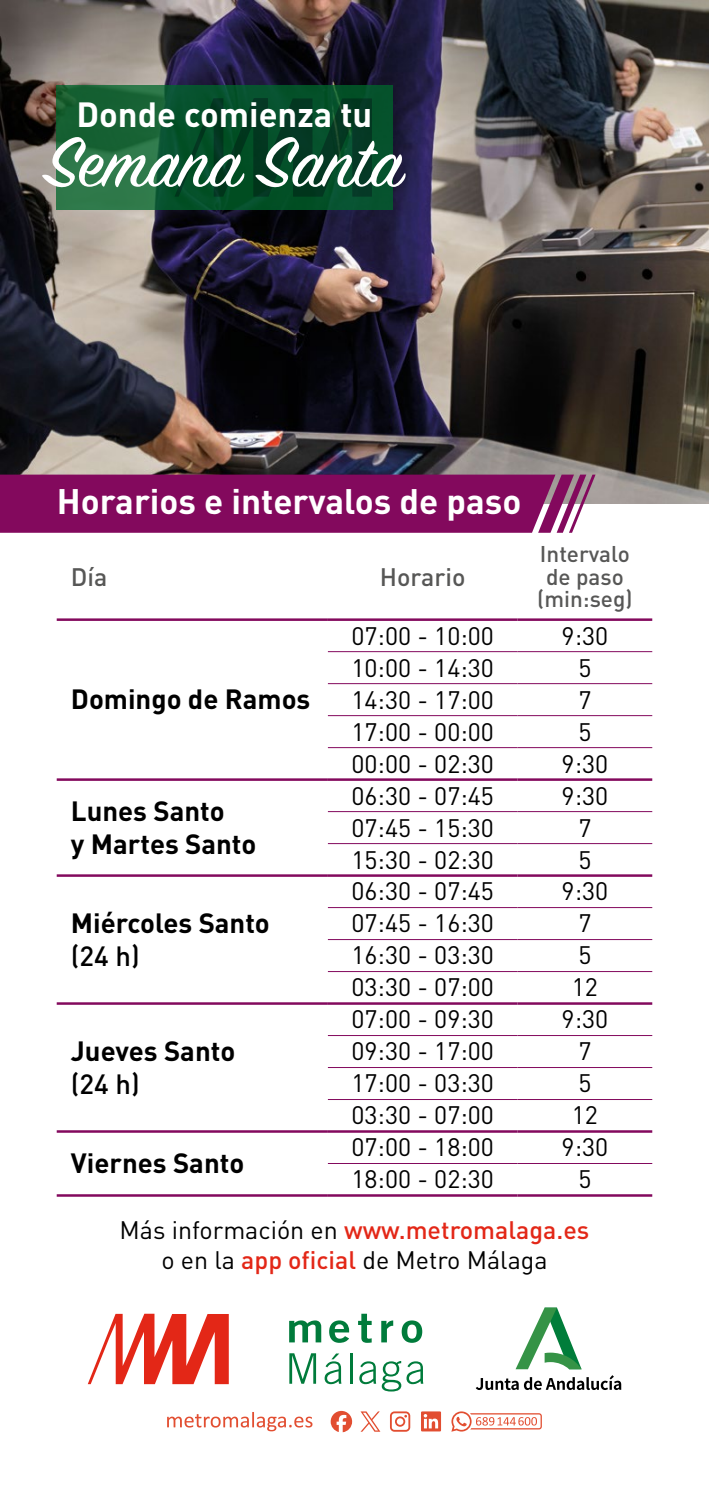
<style>
.page{position:relative;width:709px;height:1489px;background:#fff}
.page>*{position:absolute;margin:0;border:0;box-sizing:border-box;transform-origin:0 0}
.t1{font:78.25px "Sign Painter House Script";color:#fff}
.t2{font:700 35px "DIN";color:#fff}
.t3{font:700 34.5px "DIN";color:#fff}
.t4{font:700 27.5px/33px "DIN";color:#000}
.t5{font:500 27.5px "DIN";color:#000}
.t6{font:25px/30px "DIN";color:#000;text-align:center}
.t7{font:500 25px "DIN";color:#575756}
.t8{font:500 22.5px/22.5px "DIN";color:#575756;text-align:center}
.s1{font-weight:500;color:#e32717}
</style>
<div class="page">
<img style="left:0;top:0;width:709px;height:503px">
<svg style="left:0;top:474px;width:595px;height:58px;background:#871463"></svg>
<hr style="left:328px;top:651px;width:189px;height:1px;background:#83095d">
<hr style="left:517px;top:651px;width:135px;height:1px;background:#83095d">
<hr style="left:328px;top:683px;width:189px;height:1px;background:#83095d">
<hr style="left:517px;top:683px;width:135px;height:1px;background:#83095d">
<hr style="left:328px;top:715px;width:189px;height:1px;background:#83095d">
<hr style="left:517px;top:715px;width:135px;height:1px;background:#83095d">
<hr style="left:328px;top:747px;width:189px;height:1px;background:#83095d">
<hr style="left:517px;top:747px;width:135px;height:1px;background:#83095d">
<hr style="left:328px;top:811px;width:189px;height:1px;background:#83095d">
<hr style="left:517px;top:811px;width:135px;height:1px;background:#83095d">
<hr style="left:328px;top:843px;width:189px;height:1px;background:#83095d">
<hr style="left:517px;top:843px;width:135px;height:1px;background:#83095d">
<hr style="left:328px;top:907px;width:189px;height:1px;background:#83095d">
<hr style="left:517px;top:907px;width:135px;height:1px;background:#83095d">
<hr style="left:328px;top:939px;width:189px;height:1px;background:#83095d">
<hr style="left:517px;top:939px;width:135px;height:1px;background:#83095d">
<hr style="left:328px;top:971px;width:189px;height:1px;background:#83095d">
<hr style="left:517px;top:971px;width:135px;height:1px;background:#83095d">
<hr style="left:328px;top:1035px;width:189px;height:1px;background:#83095d">
<hr style="left:517px;top:1035px;width:135px;height:1px;background:#83095d">
<hr style="left:328px;top:1067px;width:189px;height:1px;background:#83095d">
<hr style="left:517px;top:1067px;width:135px;height:1px;background:#83095d">
<hr style="left:328px;top:1098px;width:189px;height:1px;background:#83095d">
<hr style="left:517px;top:1098px;width:135px;height:1px;background:#83095d">
<hr style="left:328px;top:1162px;width:189px;height:1px;background:#83095d">
<hr style="left:517px;top:1162px;width:135px;height:1px;background:#83095d">
<hr style="left:57px;top:618px;width:271px;height:3px;background:#83095d">
<hr style="left:328px;top:618px;width:189px;height:3px;background:#83095d">
<hr style="left:517px;top:618px;width:135px;height:3px;background:#83095d">
<hr style="left:328px;top:778px;width:189px;height:2px;background:#83095d">
<hr style="left:517px;top:778px;width:135px;height:2px;background:#83095d">
<hr style="left:328px;top:874px;width:189px;height:2px;background:#83095d">
<hr style="left:517px;top:874px;width:135px;height:2px;background:#83095d">
<hr style="left:328px;top:1002px;width:189px;height:2px;background:#83095d">
<hr style="left:517px;top:1002px;width:135px;height:2px;background:#83095d">
<hr style="left:328px;top:1130px;width:189px;height:2px;background:#83095d">
<hr style="left:517px;top:1130px;width:135px;height:2px;background:#83095d">
<hr style="left:328px;top:1194px;width:189px;height:2px;background:#83095d">
<hr style="left:517px;top:1194px;width:135px;height:2px;background:#83095d">
<hr style="left:57px;top:778px;width:271px;height:2px;background:#83095d">
<hr style="left:57px;top:874px;width:271px;height:2px;background:#83095d">
<hr style="left:57px;top:1002px;width:271px;height:2px;background:#83095d">
<hr style="left:57px;top:1130px;width:271px;height:2px;background:#83095d">
<hr style="left:57px;top:1194px;width:271px;height:2px;background:#83095d">
<svg style="left:476px;top:1307px;width:145px;height:82px"></svg>
<svg style="left:289px;top:1320px;width:32px;height:22px"></svg>
<svg style="left:329px;top:1320px;width:20px;height:22px"></svg>
<svg style="left:358px;top:1313px;width:14px;height:29px"></svg>
<svg style="left:381px;top:1320px;width:12px;height:22px"></svg>
<svg style="left:401px;top:1320px;width:21px;height:22px"></svg>
<svg style="left:289px;top:1353px;width:27px;height:30px"></svg>
<svg style="left:324px;top:1353px;width:17px;height:30px"></svg>
<hr style="left:350px;top:1353px;width:3px;height:30px;background:#007b3b">
<svg style="left:359px;top:1361px;width:17px;height:22px"></svg>
<svg style="left:382px;top:1361px;width:41px;height:30px"></svg>
<svg style="left:88px;top:1313px;width:141px;height:70px"></svg>
<svg style="left:167px;top:1412px;width:145px;height:19px"></svg>
<svg style="left:390px;top:1411px;width:20px;height:20px"></svg>
<svg style="left:451px;top:1411px;width:91px;height:20px"></svg>
<svg style="left:421px;top:1411px;width:20px;height:20px"></svg>
<svg style="left:360px;top:1411px;width:20px;height:20px"></svg>
<svg style="left:331px;top:1410px;width:21px;height:21px"></svg>
<svg style="left:56px;top:85px;width:337px;height:125px;background:#166137"></svg>
<svg style="left:174px;top:98px;width:198px;height:99px;background:#044425"></svg>
<h3 class="t3" style="left:76px;top:92px;width:297px">Donde comienza tu</h3>
<h1 class="t1" style="left:45px;top:114px;width:359px">Semana Santa</h1>
<h2 class="t2" style="left:57px;top:478px;width:466px">Horarios e intervalos de paso</h2>
<p class="t7" style="left:71px;top:560px;width:38px">Día</p>
<p class="t7" style="left:380px;top:560px;width:87px">Horario</p>
<p class="t8" style="left:537px;top:542px;width:97px">Intervalo de paso (min:seg)</p>
<p class="t4" style="left:71px;top:681px;width:241px">Domingo de Ramos</p>
<p class="t4" style="left:71px;top:793px;width:187px">Lunes Santo<br>y Martes Santo</p>
<p class="t4" style="left:71px;top:905px;width:200px">Miércoles Santo</p>
<p class="t5" style="left:71px;top:938px;width:70px">(24 h)</p>
<p class="t4" style="left:71px;top:1033px;width:166px">Jueves Santo</p>
<p class="t5" style="left:71px;top:1066px;width:70px">(24 h)</p>
<p class="t4" style="left:71px;top:1145px;width:175px">Viernes Santo</p>
<p class="t6" style="left:351px;top:620px;width:144px">07:00 - 10:00</p>
<p class="t6" style="left:561px;top:620px;width:48px">9:30</p>
<p class="t6" style="left:351px;top:652px;width:144px">10:00 - 14:30</p>
<p class="t6" style="left:578px;top:652px;width:15px">5</p>
<p class="t6" style="left:351px;top:684px;width:144px">14:30 - 17:00</p>
<p class="t6" style="left:578px;top:684px;width:15px">7</p>
<p class="t6" style="left:351px;top:716px;width:144px">17:00 - 00:00</p>
<p class="t6" style="left:578px;top:716px;width:15px">5</p>
<p class="t6" style="left:351px;top:748px;width:144px">00:00 - 02:30</p>
<p class="t6" style="left:561px;top:748px;width:48px">9:30</p>
<p class="t6" style="left:351px;top:780px;width:144px">06:30 - 07:45</p>
<p class="t6" style="left:561px;top:780px;width:48px">9:30</p>
<p class="t6" style="left:351px;top:812px;width:144px">07:45 - 15:30</p>
<p class="t6" style="left:578px;top:812px;width:15px">7</p>
<p class="t6" style="left:351px;top:844px;width:144px">15:30 - 02:30</p>
<p class="t6" style="left:578px;top:844px;width:15px">5</p>
<p class="t6" style="left:351px;top:876px;width:144px">06:30 - 07:45</p>
<p class="t6" style="left:561px;top:876px;width:48px">9:30</p>
<p class="t6" style="left:351px;top:907px;width:144px">07:45 - 16:30</p>
<p class="t6" style="left:578px;top:907px;width:15px">7</p>
<p class="t6" style="left:351px;top:939px;width:144px">16:30 - 03:30</p>
<p class="t6" style="left:578px;top:939px;width:15px">5</p>
<p class="t6" style="left:351px;top:971px;width:144px">03:30 - 07:00</p>
<p class="t6" style="left:572px;top:971px;width:28px">12</p>
<p class="t6" style="left:351px;top:1003px;width:144px">07:00 - 09:30</p>
<p class="t6" style="left:561px;top:1003px;width:48px">9:30</p>
<p class="t6" style="left:351px;top:1035px;width:144px">09:30 - 17:00</p>
<p class="t6" style="left:578px;top:1035px;width:15px">7</p>
<p class="t6" style="left:351px;top:1067px;width:144px">17:00 - 03:30</p>
<p class="t6" style="left:578px;top:1067px;width:15px">5</p>
<p class="t6" style="left:351px;top:1099px;width:144px">03:30 - 07:00</p>
<p class="t6" style="left:572px;top:1099px;width:28px">12</p>
<p class="t6" style="left:351px;top:1131px;width:144px">07:00 - 18:00</p>
<p class="t6" style="left:561px;top:1131px;width:48px">9:30</p>
<p class="t6" style="left:351px;top:1163px;width:144px">18:00 - 02:30</p>
<p class="t6" style="left:578px;top:1163px;width:15px">5</p>
<p class="t6" style="left:120px;top:1214px;width:471px">Más información en <span class="s1">www.metromalaga.es </span>o en la <span class="s1">app oficial</span> de Metro Málaga</p>
</div>
